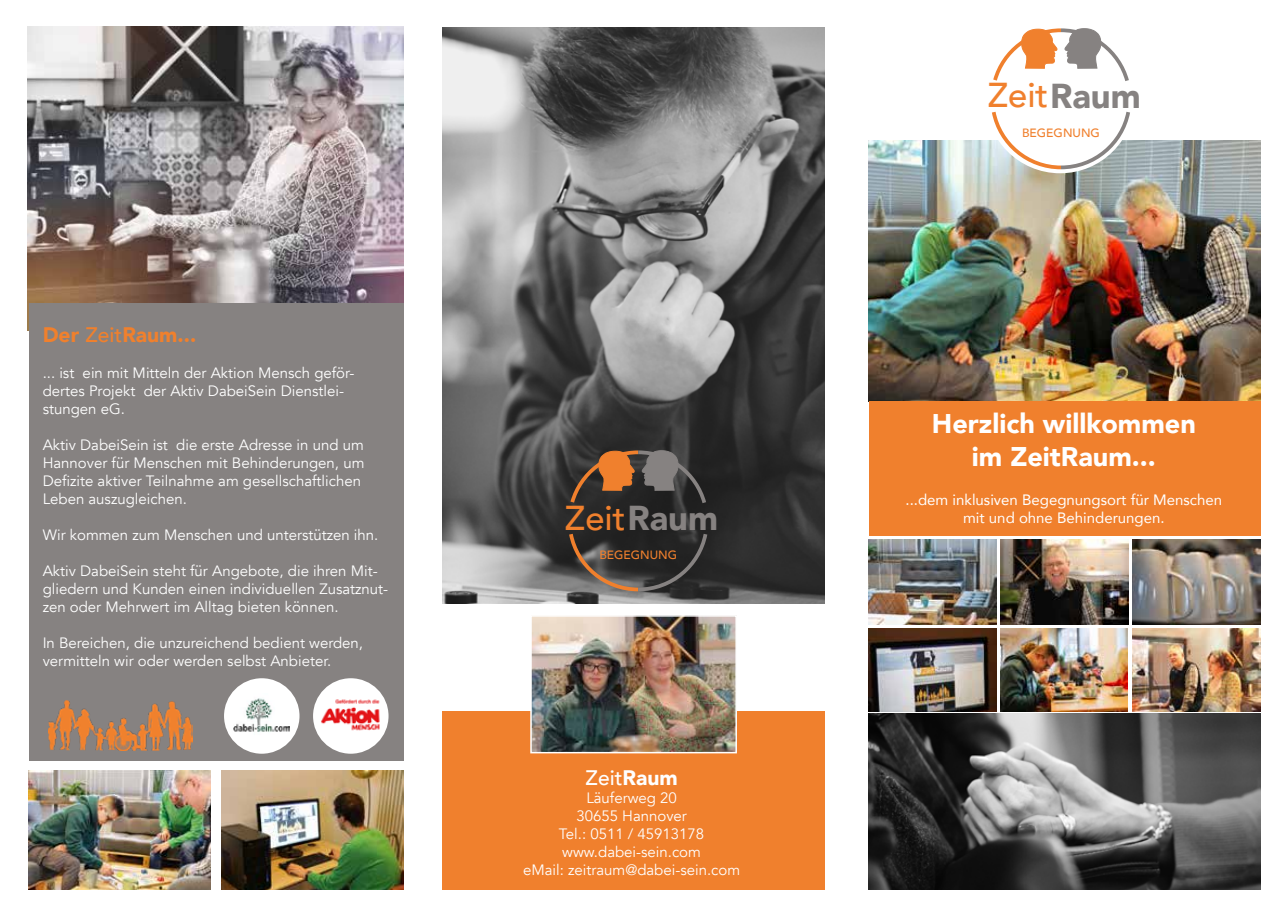
<style>
.page{position:relative;width:1280px;height:910px;background:#fff}
.page>*{position:absolute;margin:0;border:0;box-sizing:border-box;transform-origin:0 0}
.t1{font:500 34.5px "Avenir";color:#f0802d}
.t2{font:900 27px/32.4px "Avenir";color:#fff;text-align:center}
.t3{font:900 21px "Avenir";color:#f0802d}
.t4{font:500 21px "Avenir";color:#fff}
.t5{font:15px/18px "Avenir";color:#fff}
.t6{font:15px/18px "Avenir";color:#fff;text-align:center}
.t7{font:500 12px "Avenir";color:#f0802d}
.s1{font-weight:500}
.s2{font-weight:900;color:#868281}
.s3{font-weight:900}
</style>
<div class="page">
<img style="left:869px;top:140px;width:391px;height:261px">
<div style="left:985px;top:23px;width:150px;height:150px;background:#fff;border-radius:50%"></div>
<svg style="left:989px;top:111px;width:144px;height:60px"></svg>
<svg style="left:993px;top:28px;width:136px;height:53px"></svg>
<div style="left:869px;top:401px;width:391px;height:135px;background:#f0802d"></div>
<img style="left:1133px;top:539px;width:127px;height:85px">
<img style="left:1001px;top:539px;width:127px;height:85px">
<img style="left:869px;top:628px;width:127px;height:83px">
<img style="left:1001px;top:628px;width:126px;height:83px">
<img style="left:1133px;top:628px;width:127px;height:83px">
<img style="left:869px;top:714px;width:391px;height:176px">
<img style="left:28px;top:27px;width:375px;height:303px">
<div style="left:29px;top:304px;width:374px;height:457px;background:#868281"></div>
<img style="left:28px;top:770px;width:182px;height:120px">
<img style="left:221px;top:770px;width:182px;height:120px">
<img style="left:49px;top:701px;width:144px;height:50px">
<div style="left:313px;top:678px;width:75px;height:76px;background:#fff;border-radius:50%"></div>
<div style="left:224px;top:678px;width:75px;height:76px;background:#fff;border-radius:50%"></div>
<img style="left:321px;top:699px;width:59px;height:32px">
<img style="left:234px;top:698px;width:56px;height:34px">
<img style="left:442px;top:28px;width:383px;height:575px">
<div style="left:442px;top:711px;width:383px;height:179px;background:#f0802d"></div>
<svg style="left:566px;top:530px;width:144px;height:63px"></svg>
<svg style="left:568px;top:449px;width:141px;height:58px"></svg>
<img style="left:533px;top:618px;width:201px;height:132px">
<div style="left:530px;top:615px;width:207px;height:138px;border:2px solid #fff"></div>
<img style="left:869px;top:539px;width:127px;height:85px">
<h3 class="t3" style="left:43px;top:316px;width:155px">Der <span class="s1">Zeit</span>Raum...</h3>
<p class="t5" style="left:43px;top:364px;width:313px">... ist ein mit Mitteln der Aktion Mensch geför&shy;dertes Projekt der Aktiv DabeiSein Dienstlei&shy;stungen eG.</p>
<p class="t5" style="left:43px;top:436px;width:323px">Aktiv DabeiSein ist die erste Adresse in und um Hannover für Menschen mit Behinderungen, um Defizite aktiver Teilnahme am gesellschaftlichen Leben auszugleichen.</p>
<p class="t5" style="left:43px;top:526px;width:337px">Wir kommen zum Menschen und unterstützen ihn.</p>
<p class="t5" style="left:43px;top:562px;width:347px">Aktiv DabeiSein steht für Angebote, die ihren Mit&shy;gliedern und Kunden einen individuellen Zusatznut&shy;zen oder Mehrwert im Alltag bieten können.</p>
<p class="t5" style="left:43px;top:634px;width:322px">In Bereichen, die unzureichend bedient werden, vermitteln wir oder werden selbst Anbieter.</p>
<h1 class="t1" style="left:565px;top:488px;width:155px">Zeit<span class="s2">Raum</span></h1>
<p class="t7" style="left:599px;top:545px;width:79px">BEGEGNUNG</p>
<h3 class="t4" style="left:586px;top:760px;width:94px">Zeit<span class="s3">Raum</span></h3>
<p class="t5" style="left:523px;top:789px;width:219px;text-align:center">Läuferweg 20<br>30655 Hannover<br>Tel.: 0511 / 45913178 www.dabei-sein.com<br>eMail: zeitraum@dabei-sein.com</p>
<h1 class="t1" style="left:988px;top:66px;width:155px">Zeit<span class="s2">Raum</span></h1>
<p class="t7" style="left:1022px;top:123px;width:79px">BEGEGNUNG</p>
<h2 class="t2" style="left:932px;top:407px;width:266px">Herzlich willkommen im ZeitRaum...</h2>
<p class="t6" style="left:906px;top:490px;width:318px">...dem inklusiven Begegnungsort für Menschen mit und ohne Behinderungen.</p>
</div>
